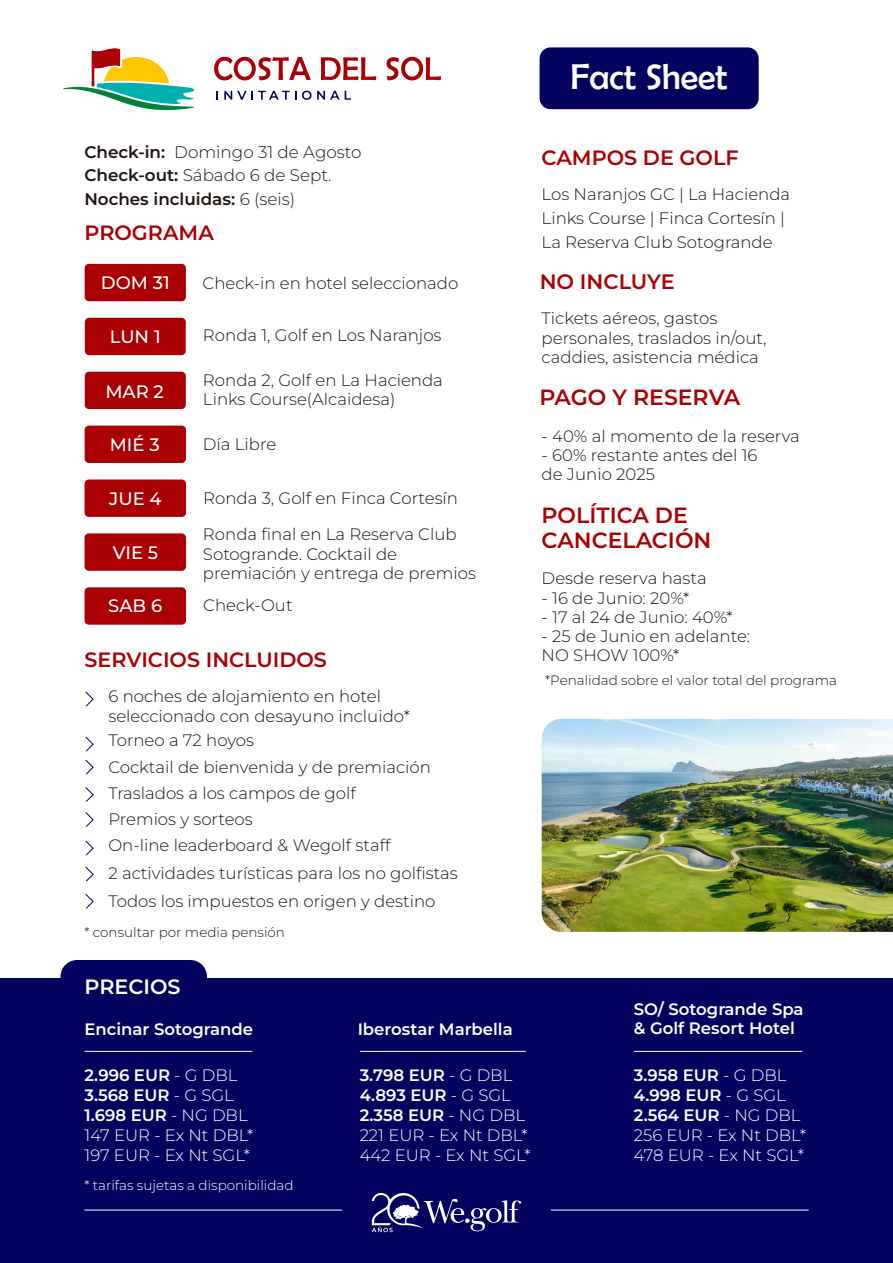
<style>
.page{position:relative;width:893px;height:1263px;background:#fff}
.page>*{position:absolute;margin:0;border:0;box-sizing:border-box;transform-origin:0 0}
.t1{font:36px "Berlin Sans FB";color:#fff}
.t2{font:600 22.05px/25.7px "Montserrat";color:#ab0003}
.t3{font:600 20.85px "Montserrat";color:#ab0003}
.t4{font:600 20.7px "Montserrat";color:#ab0003}
.t5{font:600 20.7px "Montserrat";color:#fff}
.t6{font:500 18px "Montserrat";color:#fff}
.t7{font:300 16.8px/23.5px "Montserrat";color:#1f140f}
.t8{font:300 16.5px/19.2px "Montserrat";color:#1f140f}
.t9{font:300 16.5px/20.1px "Montserrat";color:#fff}
.t10{font:600 16.5px/19.2px "Montserrat";color:#fff}
.t11{font:300 13.5px "Montserrat";color:#1f140f}
.t12{font:300 13.5px "Montserrat";color:#fff}
.s1{font-weight:600}
</style>
<div class="page">
<div style="left:0;top:979px;width:893px;height:284px;background:#03035f"></div>
<div style="left:61px;top:960px;width:146px;height:19px;background:#03035f"></div>
<div style="left:540px;top:47px;width:219px;height:62px;background:#03035f;border-radius:11px"></div>
<div style="left:85px;top:587px;width:101px;height:38px;background:#ab0003;border-radius:4px"></div>
<div style="left:85px;top:264px;width:101px;height:37px;background:#ab0003;border-radius:4px"></div>
<div style="left:85px;top:318px;width:101px;height:37px;background:#ab0003;border-radius:4px"></div>
<div style="left:85px;top:372px;width:101px;height:37px;background:#ab0003;border-radius:4px"></div>
<div style="left:85px;top:426px;width:101px;height:37px;background:#ab0003;border-radius:4px"></div>
<div style="left:85px;top:479px;width:101px;height:38px;background:#ab0003;border-radius:4px"></div>
<div style="left:85px;top:533px;width:101px;height:38px;background:#ab0003;border-radius:4px"></div>
<svg style="left:85px;top:691px;width:9px;height:16px"></svg>
<svg style="left:85px;top:736px;width:9px;height:16px"></svg>
<svg style="left:85px;top:759px;width:9px;height:16px"></svg>
<svg style="left:85px;top:787px;width:9px;height:15px"></svg>
<svg style="left:85px;top:812px;width:9px;height:15px"></svg>
<svg style="left:85px;top:840px;width:9px;height:16px"></svg>
<svg style="left:85px;top:866px;width:9px;height:16px"></svg>
<svg style="left:85px;top:894px;width:9px;height:15px"></svg>
<hr style="left:85px;top:1051px;width:167px;height:1px;background:#fff">
<hr style="left:84px;top:1210px;width:258px;height:1px;background:#fff">
<hr style="left:551px;top:1210px;width:258px;height:1px;background:#fff">
<hr style="left:634px;top:1051px;width:168px;height:1px;background:#fff">
<hr style="left:360px;top:1051px;width:166px;height:1px;background:#fff">
<svg style="left:214px;top:57px;width:97px;height:23px"></svg>
<svg style="left:321px;top:57px;width:55px;height:23px"></svg>
<svg style="left:386px;top:57px;width:55px;height:23px"></svg>
<svg style="left:216px;top:91px;width:2px;height:9px"></svg>
<svg style="left:224px;top:91px;width:72px;height:9px"></svg>
<svg style="left:302px;top:91px;width:49px;height:9px"></svg>
<svg style="left:63px;top:48px;width:132px;height:63px"></svg>
<img style="left:542px;top:719px;width:351px;height:213px">
<svg style="left:372px;top:1193px;width:149px;height:39px"></svg>
<h1 class="t1" style="left:570px;top:56px;width:159px">Fact Sheet</h1>
<p class="t7" style="left:84px;top:140px;width:279px"><span class="s1">Check-in:</span> Domingo 31 de Agosto<br><span class="s1">Check-out:</span> Sábado 6 de Sept.<br><span class="s1">Noches incluidas:</span> 6 (seis)</p>
<p class="t4" style="left:85px;top:219px;width:131px">PROGRAMA</p>
<p class="t6" style="left:101px;top:271px;width:70px">DOM 31</p>
<p class="t6" style="left:110px;top:325px;width:52px">LUN 1</p>
<p class="t6" style="left:105px;top:380px;width:60px">MAR 2</p>
<p class="t6" style="left:110px;top:433px;width:51px">MIÉ 3</p>
<p class="t6" style="left:109px;top:486px;width:54px">JUE 4</p>
<p class="t6" style="left:113px;top:541px;width:47px">VIE 5</p>
<p class="t6" style="left:108px;top:593px;width:55px">SAB 6</p>
<p class="t8" style="left:203px;top:273px;width:257px">Check-in en hotel seleccionado</p>
<p class="t8" style="left:203px;top:325px;width:240px">Ronda 1, Golf en Los Naranjos</p>
<p class="t8" style="left:203px;top:370px;width:241px">Ronda 2, Golf en La Hacienda<br>Links Course(Alcaidesa)</p>
<p class="t8" style="left:203px;top:434px;width:75px">Día Libre</p>
<p class="t8" style="left:203px;top:488px;width:256px">Ronda 3, Golf en Finca Cortesín</p>
<p class="t8" style="left:203px;top:524px;width:274px">Ronda final en La Reserva Club<br>Sotogrande. Cocktail de premiación y entrega de premios</p>
<p class="t8" style="left:203px;top:596px;width:91px">Check-Out</p>
<p class="t4" style="left:85px;top:645px;width:244px">SERVICIOS INCLUIDOS</p>
<p class="t8" style="left:108px;top:686px;width:303px">6 noches de alojamiento en hotel seleccionado con desayuno incluido*</p>
<p class="t8" style="left:108px;top:727px;width:324px;line-height:26.2px">Torneo a 72 hoyos<br>Cocktail de bienvenida y de premiación<br>Traslados a los campos de golf<br>Premios y sorteos<br>On-line leaderboard &amp; Wegolf staff</p>
<p class="t8" style="left:108px;top:891px;width:329px">Todos los impuestos en origen y destino</p>
<p class="t8" style="left:108px;top:863px;width:351px">2 actividades turísticas para los no golfistas</p>
<p class="t11" style="left:84px;top:923px;width:202px">* consultar por media pensión</p>
<p class="t4" style="left:542px;top:144px;width:198px">CAMPOS DE GOLF</p>
<p class="t8" style="left:542px;top:182px;width:250px;line-height:23.9px">Los Naranjos GC | La Hacienda<br>Links Course | Finca Cortesín |<br>La Reserva Club Sotogrande</p>
<p class="t3" style="left:540px;top:268px;width:137px">NO INCLUYE</p>
<p class="t8" style="left:542px;top:308px;width:226px">Tickets aéreos, gastos personales, traslados in/out, caddies, asistencia médica</p>
<h2 class="t2" style="left:540px;top:384px;width:202px">PAGO Y RESERVA</h2>
<p class="t8" style="left:542px;top:426px;width:260px">- 40% al momento de la reserva</p>
<p class="t8" style="left:542px;top:445px;width:217px">- 60% restante antes del 16 de Junio 2025</p>
<h2 class="t2" style="left:542px;top:501px;width:171px">POLÍTICA DE<br>CANCELACIÓN</h2>
<p class="t8" style="left:542px;top:568px;width:166px">Desde reserva hasta</p>
<p class="t8" style="left:542px;top:588px;width:149px">- 16 de Junio: 20%*</p>
<p class="t8" style="left:542px;top:607px;width:193px">- 17 al 24 de Junio: 40%*</p>
<p class="t8" style="left:542px;top:626px;width:210px">- 25 de Junio en adelante:<br>NO SHOW 100%*</p>
<p class="t11" style="left:545px;top:671px;width:293px">*Penalidad sobre el valor total del programa</p>
<p class="t5" style="left:85px;top:973px;width:97px">PRECIOS</p>
<p class="t10" style="left:85px;top:1019px;width:170px">Encinar Sotogrande</p>
<p class="t9" style="left:85px;top:1064px;width:170px"><span class="s1">2.996 EUR</span> - G DBL<br><span class="s1">3.568 EUR</span> - G SGL<br><span class="s1">1.698 EUR</span> - NG DBL<br>147 EUR - Ex Nt DBL*<br>197 EUR - Ex Nt SGL*</p>
<p class="t12" style="left:84px;top:1176px;width:211px">* tarifas sujetas a disponibilidad</p>
<p class="t10" style="left:358px;top:1018px;width:157px">Iberostar Marbella</p>
<p class="t9" style="left:360px;top:1064px;width:173px"><span class="s1">3.798 EUR</span> - G DBL<br><span class="s1">4.893 EUR</span> - G SGL<br><span class="s1">2.358 EUR</span> - NG DBL<br>221 EUR - Ex Nt DBL*<br>442 EUR - Ex Nt SGL*</p>
<p class="t10" style="left:634px;top:999px;width:171px">SO/ Sotogrande Spa &amp; Golf Resort Hotel</p>
<p class="t9" style="left:634px;top:1064px;width:173px"><span class="s1">3.958 EUR</span> - G DBL<br><span class="s1">4.998 EUR</span> - G SGL<br><span class="s1">2.564 EUR</span> - NG DBL<br>256 EUR - Ex Nt DBL*<br>478 EUR - Ex Nt SGL*</p>
</div>
